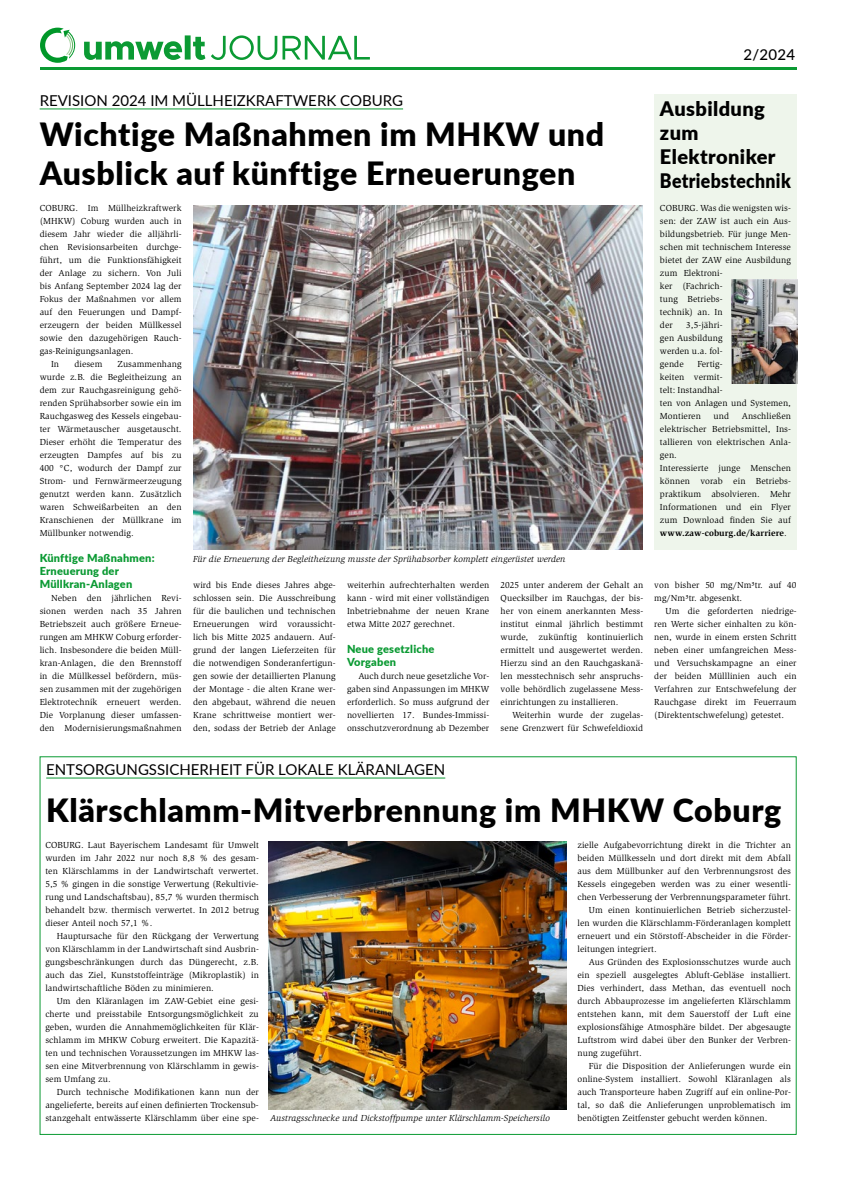
<style>
.page{position:relative;width:842px;height:1191px;background:#fff}
.page>*{position:absolute;margin:0;border:0;box-sizing:border-box;transform-origin:0 0}
.t1{font:900 32px/39px "Lato";letter-spacing:.02em;color:#000}
.t2{font:900 20px/24px "Lato";letter-spacing:.02em;color:#000}
.t3{font:15px "Lato";color:#000}
.t4{font:500 15px "Lato";color:#000}
.t5{font:900 11px/13px "Lato";letter-spacing:.02em;color:#0b9a33}
.t6{font:9px/13px "Slimbach Std";letter-spacing:.01em;color:#000;text-align:justify}
.t7{font:italic 9px "Slimbach Std";letter-spacing:.01em;color:#000}
.s1{font-weight:700}
</style>
<div class="page">
<hr style="left:40px;top:67px;width:757px;height:2px;background:#0b9a33">
<svg style="left:84px;top:35px;width:286px;height:25px"></svg>
<svg style="left:40px;top:28px;width:35px;height:35px"></svg>
<hr style="left:46px;top:777px;width:399px;height:1px;background:#0b9a33">
<img style="left:269px;top:841px;width:297px;height:268px">
<hr style="left:40px;top:108px;width:363px;height:1px;background:#0b9a33">
<div style="left:654px;top:94px;width:143px;height:455px;background:#eef5eb"></div>
<img style="left:731px;top:279px;width:66px;height:105px">
<img style="left:193px;top:206px;width:450px;height:343px">
<h3 class="t4" style="left:743px;top:44px;width:53px">2/2024</h3>
<h3 class="t3" style="left:40px;top:90px;width:365px">REVISION 2024 IM MÜLLHEIZKRAFTWERK COBURG</h3>
<h1 class="t1" style="left:40px;top:113px;width:566px">Wichtige Maßnahmen im MHKW und<br>Ausblick auf künftige Erneuerungen</h1>
<p class="t6" style="left:40px;top:201px;width:143px">COBURG. Im Müllheizkraftwerk</p>
<p class="t6" style="left:40px;top:214px;width:143px">(MHKW) Coburg wurden auch in</p>
<p class="t6" style="left:40px;top:227px;width:143px">diesem Jahr wieder die alljährli-</p>
<p class="t6" style="left:40px;top:240px;width:143px">chen Revisionsarbeiten durchge-</p>
<p class="t6" style="left:40px;top:253px;width:143px">führt, um die Funktionsfähigkeit</p>
<p class="t6" style="left:40px;top:266px;width:143px">der Anlage zu sichern. Von Juli</p>
<p class="t6" style="left:40px;top:279px;width:143px">bis Anfang September 2024 lag der</p>
<p class="t6" style="left:40px;top:292px;width:143px">Fokus der Maßnahmen vor allem</p>
<p class="t6" style="left:40px;top:305px;width:143px">auf den Feuerungen und Dampf-</p>
<p class="t6" style="left:40px;top:318px;width:143px">erzeugern der beiden Müllkessel</p>
<p class="t6" style="left:40px;top:331px;width:143px">sowie den dazugehörigen Rauch-</p>
<p class="t6" style="left:40px;top:344px;width:95px">gas-Reinigungsanlagen.</p>
<p class="t6" style="left:51px;top:357px;width:10px">In</p>
<p class="t6" style="left:74px;top:357px;width:29px">diesem</p>
<p class="t6" style="left:40px;top:357px;width:143px;text-indent:78px">Zusammenhang wurde z.B. die Begleitheizung an dem zur Rauchgasreinigung gehö&shy;renden Sprühabsorber sowie ein im Rauchgasweg des Kessels eingebau&shy;ter Wärmetauscher ausgetauscht.<br>Dieser erhöht die Temperatur des erzeugten Dampfes auf bis zu 400 °C, wodurch der Dampf zur Strom- und Fernwärmeerzeugung genutzt werden kann. Zusätzlich waren Schweißarbeiten an den Kranschienen der Müllkrane im Müllbunker notwendig.</p>
<p class="t5" style="left:40px;top:551px;width:116px">Künftige Maßnahmen:<br>Erneuerung der<br>Müllkran-Anlagen</p>
<p class="t6" style="left:40px;top:591px;width:143px;text-indent:11px">Neben den jährlichen Revi&shy;sionen werden nach 35 Jahren Betriebszeit auch größere Erneue&shy;rungen am MHKW Coburg erforder&shy;lich. Insbesondere die beiden Müll&shy;kran-Anlagen, die den Brennstoff in die Müllkessel befördern, müs&shy;sen zusammen mit der zugehörigen Elektrotechnik erneuert werden.<br>Die Vorplanung dieser umfassen&shy;den Modernisierungsmaßnahmen</p>
<p class="t7" style="left:193px;top:554px;width:374px">Für die Erneuerung der Begleitheizung musste der Sprühabsorber komplett eingerüstet werden</p>
<p class="t6" style="left:193px;top:578px;width:144px">wird bis Ende dieses Jahres abge&shy;schlossen sein. Die Ausschreibung für die baulichen und technischen Erneuerungen wird voraussicht&shy;lich bis Mitte 2025 andauern. Auf&shy;grund der langen Lieferzeiten für die notwendigen Sonderanfertigun&shy;gen sowie der detaillierten Planung der Montage - die alten Krane wer&shy;den abgebaut, während die neuen Krane schrittweise montiert wer&shy;den, sodass der Betrieb der Anlage</p>
<p class="t6" style="left:347px;top:578px;width:144px">weiterhin aufrechterhalten werden kann - wird mit einer vollständigen Inbetriebnahme der neuen Krane etwa Mitte 2027 gerechnet.</p>
<p class="t5" style="left:347px;top:642px;width:89px">Neue gesetzliche<br>Vorgaben</p>
<p class="t6" style="left:347px;top:669px;width:144px;text-indent:11px">Auch durch neue gesetzliche Vor&shy;gaben sind Anpassungen im MHKW erforderlich. So muss aufgrund der novellierten 17. Bundes-Immissi&shy;onsschutzverordnung ab Dezember</p>
<p class="t6" style="left:501px;top:578px;width:144px">2025 unter anderem der Gehalt an Quecksilber im Rauchgas, der bis&shy;her von einem anerkannten Mess&shy;institut einmal jährlich bestimmt wurde, zukünftig kontinuierlich ermittelt und ausgewertet werden.<br>Hierzu sind an den Rauchgaskanä&shy;len messtechnisch sehr anspruchs&shy;volle behördlich zugelassene Mess&shy;einrichtungen zu installieren.</p>
<p class="t6" style="left:501px;top:708px;width:144px;text-align:right">Weiterhin wurde der zugelas&shy;sene Grenzwert für Schwefeldioxid</p>
<h2 class="t2" style="left:660px;top:95px;width:132px">Ausbildung zum<br>Elektroniker<br>Betriebstechnik</h2>
<p class="t6" style="left:660px;top:201px;width:132px;text-align:left">COBURG. Was die wenigsten wis&shy;sen: der ZAW ist auch ein Aus&shy;bildungsbetrieb. Für junge Men&shy;schen mit technischem Interesse bietet der ZAW eine Ausbildung zum Elektroni-<br>ker (Fachrich-<br>tung Betriebs-<br>technik) an. In<br>der</p>
<p class="t6" style="left:660px;top:318px;width:64px;text-indent:26px">3,5-jähri&shy;gen Ausbildung werden u.a. fol&shy;gende</p>
<p class="t6" style="left:660px;top:357px;width:132px;text-align:left;text-indent:37px">Fertig-<br>keiten vermit-<br>telt: Instandhal-<br>ten von Anlagen und Systemen,<br>Montieren</p>
<p class="t6" style="left:660px;top:409px;width:132px;text-align:left;text-indent:82px">Anschließen elektrischer Betriebsmittel, Ins&shy;tallieren von elektrischen Anla&shy;gen.<br>Interessierte junge Menschen können vorab ein Betriebs&shy;praktikum absolvieren. Mehr<br>Informationen und ein Flyer zum Download finden Sie auf <span class="s1">www.zaw-coburg.de/karriere</span>.</p>
<p class="t6" style="left:713px;top:409px;width:17px">und</p>
<p class="t6" style="left:654px;top:578px;width:144px">von bisher 50 mg/Nm³tr. auf 40 mg/Nm³tr. abgesenkt.</p>
<p class="t6" style="left:654px;top:604px;width:144px;text-indent:11px">Um die geforderten niedrige&shy;ren Werte sicher einhalten zu kön&shy;nen, wurde in einem ersten Schritt neben einer umfangreichen Mess&shy;und Versuchskampagne an einer der beiden Mülllinien auch ein Verfahren zur Entschwefelung der Rauchgase direkt im Feuerraum (Direktentschwefelung) getestet.</p>
<h3 class="t3" style="left:46px;top:759px;width:400px">ENTSORGUNGSSICHERHEIT FÜR LOKALE KLÄRANLAGEN</h3>
<h1 class="t1" style="left:46px;top:789px;width:736px">Klärschlamm-Mitverbrennung im MHKW Coburg</h1>
<p class="t6" style="left:45px;top:838px;width:215px">COBURG. Laut Bayerischem Landesamt für Umwelt wurden im Jahr 2022 nur noch 8,8 % des gesam&shy;ten Klärschlamms in der Landwirtschaft verwertet.<br>5,5 % gingen in die sonstige Verwertung (Rekultivie&shy;rung und Landschaftsbau), 85,7 % wurden thermisch behandelt bzw. thermisch verwertet. In 2012 betrug dieser Anteil noch 57,1 %.</p>
<p class="t6" style="left:45px;top:929px;width:215px;text-indent:11px">Hauptursache für den Rückgang der Verwertung von Klärschlamm in der Landwirtschaft sind Ausbrin&shy;gungsbeschränkungen durch das Düngerecht, z.B. auch das Ziel, Kunststoffeinträge (Mikroplastik) in landwirtschaftliche Böden zu minimieren.</p>
<p class="t6" style="left:45px;top:994px;width:215px;text-indent:11px">Um den Kläranlagen im ZAW-Gebiet eine gesi&shy;cherte und preisstabile Entsorgungsmöglichkeit zu geben, wurden die Annahmemöglichkeiten für Klär&shy;schlamm im MHKW Coburg erweitert. Die Kapazitä&shy;ten und technischen Voraussetzungen im MHKW las&shy;sen eine Mitverbrennung von Klärschlamm in gewis&shy;sem Umfang zu.</p>
<p class="t6" style="left:45px;top:1085px;width:215px;text-indent:11px">Durch technische Modifikationen kann nun der angelieferte, bereits auf einen definierten Trockensub&shy;stanzgehalt entwässerte Klärschlamm über eine spe-</p>
<p class="t7" style="left:270px;top:1113px;width:281px">Austragsschnecke und Dickstoffpumpe unter Klärschlamm-Speichersilo</p>
<p class="t6" style="left:577px;top:838px;width:215px">zielle Aufgabevorrichtung direkt in die Trichter an</p>
<p class="t6" style="left:577px;top:851px;width:215px">beiden Müllkesseln und dort direkt mit dem Abfall</p>
<p class="t6" style="left:577px;top:864px;width:215px">aus dem Müllbunker auf den Verbrennungsrost des</p>
<p class="t6" style="left:577px;top:877px;width:215px">Kessels eingegeben werden was zu einer wesentli-</p>
<p class="t6" style="left:577px;top:890px;width:215px">chen Verbesserung der Verbrennungsparameter führt.</p>
<p class="t6" style="left:589px;top:903px;width:204px">Um einen kontinuierlichen Betrieb sicherzustel-</p>
<p class="t6" style="left:577px;top:916px;width:215px">len wurden die Klärschlamm-Förderanlagen komplett</p>
<p class="t6" style="left:577px;top:929px;width:215px">erneuert und ein Störstoff-Abscheider in die Förder-</p>
<p class="t6" style="left:577px;top:942px;width:81px">leitungen integriert.</p>
<p class="t6" style="left:589px;top:955px;width:204px">Aus Gründen des Explosionsschutzes wurde auch</p>
<p class="t6" style="left:577px;top:968px;width:215px">ein speziell ausgelegtes Abluft-Gebläse installiert.</p>
<p class="t6" style="left:577px;top:981px;width:215px">Dies verhindert, dass Methan, das eventuell noch</p>
<p class="t6" style="left:577px;top:994px;width:215px">durch Abbauprozesse im angelieferten Klärschlamm</p>
<p class="t6" style="left:577px;top:1007px;width:215px">entstehen kann, mit dem Sauerstoff der Luft eine</p>
<p class="t6" style="left:577px;top:1020px;width:215px">explosionsfähige Atmosphäre bildet. Der abgesaugte</p>
<p class="t6" style="left:577px;top:1033px;width:215px">Luftstrom wird dabei über den Bunker der Verbren-</p>
<p class="t6" style="left:577px;top:1046px;width:66px">nung zugeführt.</p>
<p class="t6" style="left:589px;top:1059px;width:204px">Für die Disposition der Anlieferungen wurde ein</p>
<p class="t6" style="left:577px;top:1072px;width:215px">online-System installiert. Sowohl Kläranlagen als</p>
<p class="t6" style="left:577px;top:1085px;width:215px">auch Transporteure haben Zugriff auf ein online-Por-</p>
<p class="t6" style="left:577px;top:1098px;width:215px">tal, so daß die Anlieferungen unproblematisch im</p>
<p class="t6" style="left:577px;top:1111px;width:191px">benötigten Zeitfenster gebucht werden können.</p>
</div>
